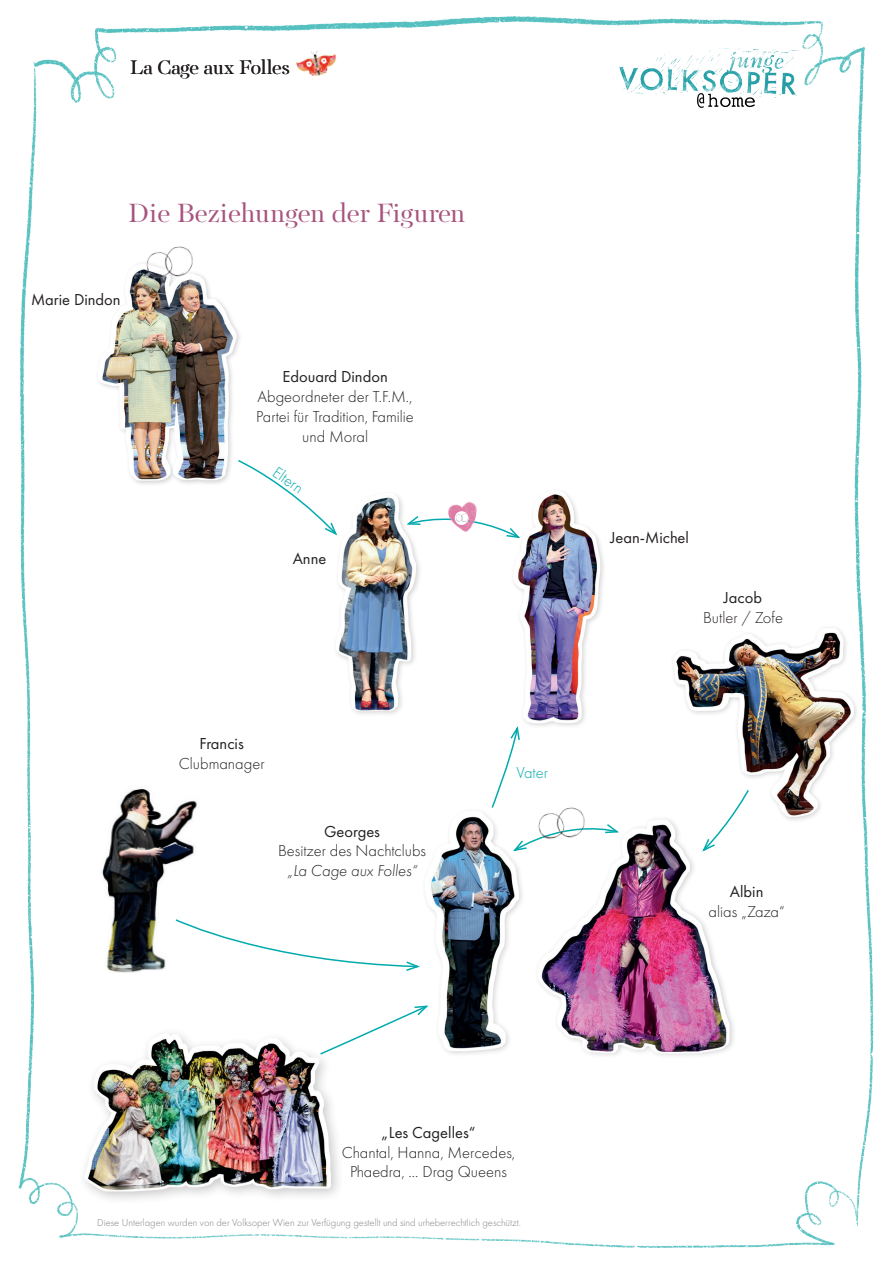
<style>
.page{position:relative;width:893px;height:1263px;background:#fff}
.page>*{position:absolute;margin:0;border:0;box-sizing:border-box;transform-origin:0 0}
.t1{font:27px "PF Regal Display Pro";color:#a7547d}
.t2{font:19.95px "PF Regal Display Pro";letter-spacing:-.015em;color:#231f20}
.t3{font:300 16.5px/19.8px "Futura PT";color:#231f20;text-align:center}
.t4{font:16.5px "Futura PT";color:#231f20}
.t5{font:italic 300 16.5px "Futura PT";color:#231f20}
.t6{font:300 16.5px "Futura PT";color:#00aaad}
.t7{font:300 10.5px "Futura PT";color:#808285}
</style>
<div class="page">
<img style="left:18px;top:16px;width:856px;height:1232px">
<img style="left:594px;top:36px;width:228px;height:87px">
<p class="t2" style="left:130px;top:56px;width:162px">La Cage aux Folles</p>
<h1 class="t1" style="left:128px;top:198px;width:339px">Die Beziehungen der Figuren</h1>
<p class="t4" style="left:31px;top:290px;width:91px">Marie Dindon</p>
<p class="t4" style="left:282px;top:367px;width:107px">Edouard Dindon</p>
<p class="t3" style="left:256px;top:387px;width:159px">Abgeordneter der T.F.M.,<br>Partei für Tradition, Familie und Moral</p>
<p class="t6" style="left:280px;top:463px;width:35px;rotate:35deg">Eltern</p>
<p class="t4" style="left:293px;top:549px;width:35px">Anne</p>
<p class="t4" style="left:200px;top:734px;width:46px">Francis</p>
<p class="t3" style="left:179px;top:754px;width:87px">Clubmanager</p>
<p class="t4" style="left:324px;top:821px;width:58px">Georges</p>
<p class="t3" style="left:278px;top:841px;width:150px">Besitzer des Nachtclubs</p>
<p class="t5" style="left:287px;top:861px;width:132px">„La Cage aux Folles“</p>
<p class="t6" style="left:517px;top:763px;width:33px">Vater</p>
<p class="t4" style="left:610px;top:528px;width:80px">Jean-Michel</p>
<p class="t4" style="left:724px;top:588px;width:40px">Jacob</p>
<p class="t3" style="left:703px;top:608px;width:81px">Butler / Zofe</p>
<p class="t4" style="left:730px;top:882px;width:35px">Albin</p>
<p class="t3" style="left:709px;top:902px;width:78px">alias „Zaza“</p>
<p class="t4" style="left:381px;top:1122px;width:96px">„Les Cagelles“</p>
<p class="t3" style="left:342px;top:1142px;width:175px">Chantal, Hanna, Mercedes,<br>Phaedra, … Drag Queens</p>
<p class="t7" style="left:97px;top:1217px;width:425px">Diese Unterlagen wurden von der Volksoper Wien zur Verfügung gestellt und sind urheberrechtlich geschützt.</p>
</div>
